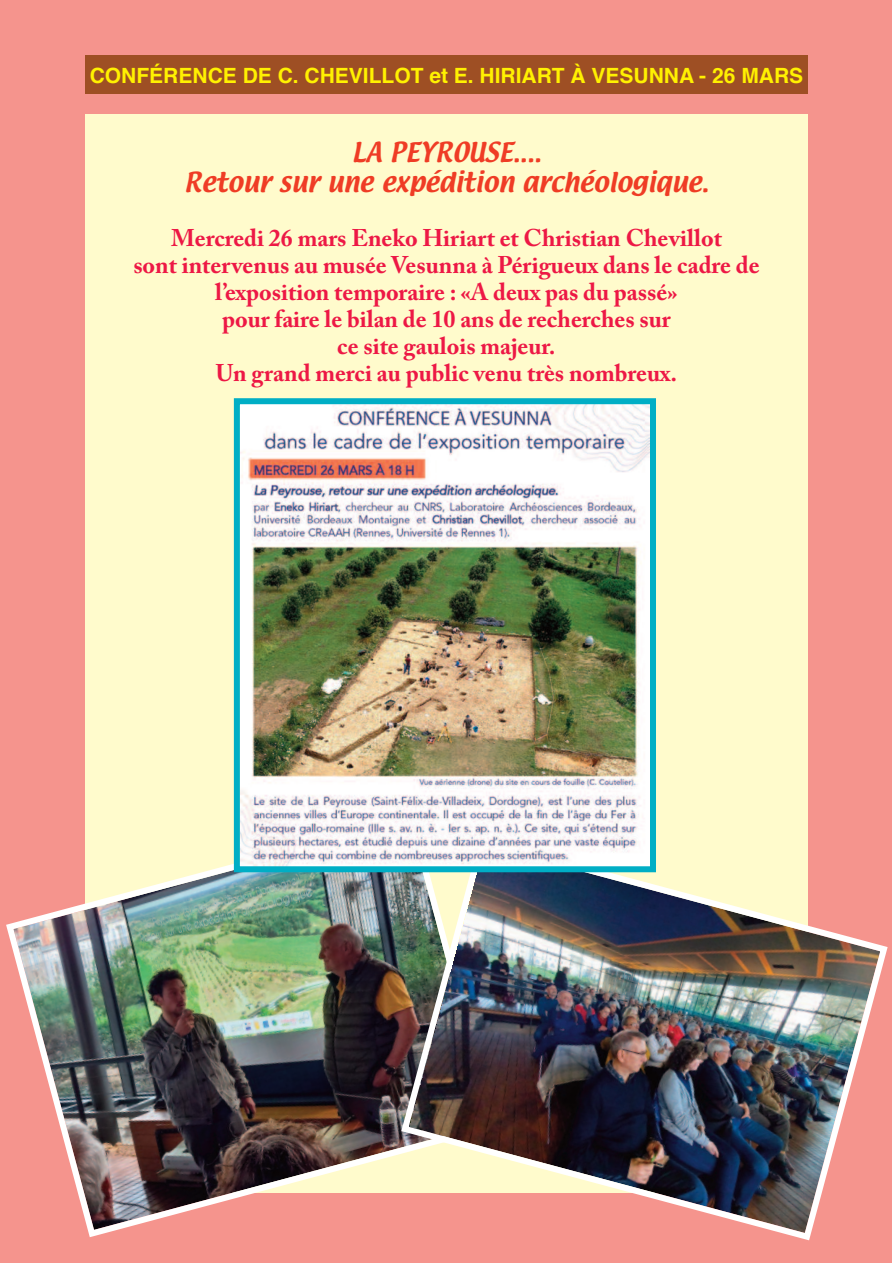
<style>
.page{position:relative;width:893px;height:1263px;background:#fff}
.page>*{position:absolute;margin:0;border:0;box-sizing:border-box;transform-origin:0 0}
.t1{font:700 24px/27px "Adobe Caslon Pro";color:#ed1845;text-align:center}
.t2{font:24px/30px "Textile";color:#ef3c25;text-align:center}
.t3{font:700 21px "Helvetica";color:#fff101}
</style>
<div class="page">
<div style="left:0;top:0;width:892px;height:1263px;background:#f5948d"></div>
<div style="left:85px;top:55px;width:723px;height:39px;background:#9e4f24"></div>
<div style="left:85px;top:115px;width:723px;height:1078px;background:#fffbcc"></div>
<img style="left:6px;top:812px;width:392px;height:425px">
<img style="left:398px;top:872px;width:490px;height:369px">
<img style="left:241px;top:405px;width:408px;height:460px">
<div style="left:234px;top:398px;width:422px;height:474px;border:6px solid #00aec5"></div>
<p class="t3" style="left:90px;top:66px;width:715px">CONFÉRENCE DE C. CHEVILLOT et E. HIRIART À VESUNNA - 26 MARS</p>
<p class="t2" style="left:184px;top:138px;width:526px">LA PEYROUSE....<br>Retour sur une expédition archéologique.</p>
<p class="t1" style="left:133px;top:227px;width:628px">Mercredi 26 mars Eneko Hiriart et Christian Chevillot<br>sont intervenus au musée Vesunna à Périgueux dans le cadre de l’exposition temporaire : «A deux pas du passé»<br>pour faire le bilan de 10 ans de recherches sur<br>ce site gaulois majeur.<br>Un grand merci au public venu très nombreux.</p>
</div>
